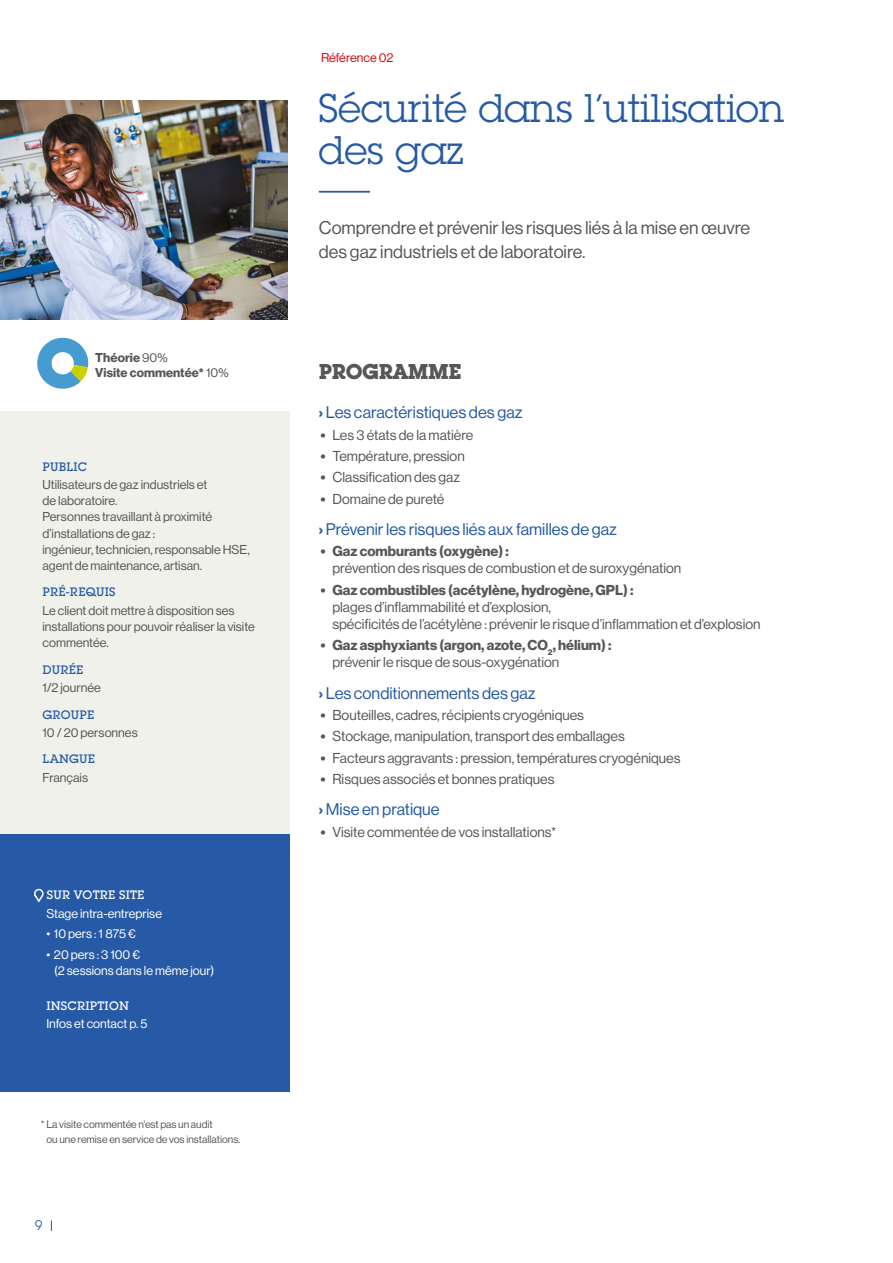
<style>
.page{position:relative;width:893px;height:1263px;background:#fff}
.page>*{position:absolute;margin:0;border:0;box-sizing:border-box;transform-origin:0 0}
.t1{font:39px/42px "Lubalin Graph Std";color:#265aa6}
.t2{font:700 21px "Lubalin Graph Std";letter-spacing:-.02em;color:#575756}
.t3{font:18px/24px "N Haas Grotesk DS Std 55 Rg";color:#575756}
.t4{font:16.5px "N Haas Grotesk DS Std 55 Rg";color:#265aa6}
.t5{font:14.1px/17.1px "N Haas Grotesk DS Std 55 Rg";color:#575756}
.t6{font:14.1px "N Haas Grotesk DS Std 75 Bd";color:#575756}
.t7{font:13.5px "Lubalin Graph Std";color:#265aa6}
.t8{font:12.6px/16.2px "N Haas Grotesk DS Std 55 Rg";color:#575756}
.t9{font:12.6px/16.2px "N Haas Grotesk DS Std 55 Rg";color:#fff}
.t10{font:12.6px/15px "N Haas Grotesk DS Std 75 Bd";letter-spacing:.005em;color:#575756}
.t11{font:12.6px "N Haas Grotesk DS Std 55 Rg";letter-spacing:-.005em;color:#db0812}
.t12{font:500 12px "Lubalin Graph Std";letter-spacing:.02em;color:#265aa6}
.t13{font:500 12px "Lubalin Graph Std";letter-spacing:.02em;color:#fff}
.t14{font:10.5px/15px "N Haas Grotesk DS Std 55 Rg";color:#575756}
.s1{font-family:"N Haas Grotesk DS Std 55 Rg"}
.s2{font-family:"N Haas Grotesk DS Std 75 Bd"}
</style>
<div class="page">
<div style="left:0;top:411px;width:289px;height:424px;background:#eff1ea"></div>
<div style="left:0;top:835px;width:289px;height:257px;background:#265aa6"></div>
<img style="left:0;top:100px;width:288px;height:219px">
<hr style="left:319px;top:191px;width:51px;height:2px;background:#265aa6">
<svg style="left:34px;top:888px;width:10px;height:15px"></svg>
<svg style="left:37px;top:337px;width:52px;height:52px"></svg>
<p class="t10" style="left:95px;top:350px;width:135px">Théorie <span class="s1">90%<br></span>Visite commentée* <span class="s1">10%</span></p>
<p class="t12" style="left:43px;top:459px;width:46px">PUBLIC</p>
<p class="t8" style="left:43px;top:476px;width:209px">Utilisateurs de gaz industriels et<br>de laboratoire.<br>Personnes travaillant à proximité d’installations de gaz :<br>ingénieur, technicien, responsable HSE, agent de maintenance, artisan.</p>
<p class="t12" style="left:43px;top:585px;width:75px">PRÉ-REQUIS</p>
<p class="t8" style="left:43px;top:602px;width:214px">Le client doit mettre à disposition ses installations pour pouvoir réaliser la visite commentée.</p>
<p class="t12" style="left:43px;top:662px;width:42px">DURÉE</p>
<p class="t8" style="left:43px;top:680px;width:60px">1/2 journée</p>
<p class="t12" style="left:43px;top:707px;width:53px">GROUPE</p>
<p class="t8" style="left:43px;top:724px;width:97px">10 / 20 personnes</p>
<p class="t12" style="left:43px;top:751px;width:54px">LANGUE</p>
<p class="t8" style="left:43px;top:769px;width:47px">Français</p>
<p class="t13" style="left:47px;top:887px;width:99px">SUR VOTRE SITE</p>
<p class="t9" style="left:46px;top:905px;width:117px">Stage intra-entreprise</p>
<p class="t9" style="left:46px;top:926px;width:91px">• 10 pers : 1 875 €</p>
<p class="t9" style="left:54px;top:946px;width:162px;text-indent:-8px">• 20 pers : 3 100 €<br>(2 sessions dans le même jour)</p>
<p class="t13" style="left:46px;top:998px;width:84px">INSCRIPTION</p>
<p class="t9" style="left:46px;top:1016px;width:103px">Infos et contact p. 5</p>
<p class="t14" style="left:46px;top:1117px;width:195px;text-indent:-6px">* La visite commentée n’est pas un audit<br>ou une remise en service de vos installations.</p>
<p class="t7" style="left:35px;top:1217px;width:9px">9</p>
<p class="t11" style="left:321px;top:50px;width:74px">Référence 02</p>
<h1 class="t1" style="left:319px;top:87px;width:467px">Sécurité dans l’utilisation des gaz</h1>
<p class="t3" style="left:319px;top:215px;width:433px">Comprendre et prévenir les risques liés à la mise en œuvre des gaz industriels et de laboratoire.</p>
<h2 class="t2" style="left:319px;top:357px;width:144px">PROGRAMME</h2>
<p class="t4" style="left:319px;top:403px;width:205px"><span class="s2">›</span> Les caractéristiques des gaz</p>
<p class="t5" style="left:320px;top:426px;width:154px"><span class="s2">•</span> Les 3 états de la matière</p>
<p class="t5" style="left:320px;top:448px;width:146px"><span class="s2">•</span> Température, pression</p>
<p class="t5" style="left:320px;top:469px;width:141px"><span class="s2">•</span> Classification des gaz</p>
<p class="t5" style="left:320px;top:490px;width:125px"><span class="s2">•</span> Domaine de pureté</p>
<p class="t4" style="left:319px;top:520px;width:300px"><span class="s2">›</span> Prévenir les risques liés aux familles de gaz</p>
<p class="t6" style="left:320px;top:543px;width:190px">• Gaz comburants (oxygène) :</p>
<p class="t5" style="left:332px;top:560px;width:350px">prévention des risques de combustion et de suroxygénation</p>
<p class="t6" style="left:320px;top:582px;width:314px">• Gaz combustibles (acétylène, hydrogène, GPL) :</p>
<p class="t5" style="left:332px;top:598px;width:430px">plages d’inflammabilité et d’explosion,<br>spécificités de l’acétylène : prévenir le risque d’inflammation et d’explosion</p>
<p class="t6" style="left:320px;top:637px;width:293px">• Gaz asphyxiants (argon, azote, CO<sub>2</sub>, hélium) :</p>
<p class="t5" style="left:332px;top:654px;width:228px">prévenir le risque de sous-oxygénation</p>
<p class="t4" style="left:319px;top:684px;width:218px"><span class="s2">›</span> Les conditionnements des gaz</p>
<p class="t5" style="left:320px;top:707px;width:265px"><span class="s2">•</span> Bouteilles, cadres, récipients cryogéniques</p>
<p class="t5" style="left:320px;top:728px;width:306px"><span class="s2">•</span> Stockage, manipulation, transport des emballages</p>
<p class="t5" style="left:320px;top:749px;width:362px"><span class="s2">•</span> Facteurs aggravants : pression, températures cryogéniques</p>
<p class="t5" style="left:320px;top:771px;width:236px"><span class="s2">•</span> Risques associés et bonnes pratiques</p>
<p class="t4" style="left:319px;top:800px;width:122px"><span class="s2">›</span> Mise en pratique</p>
<p class="t5" style="left:320px;top:823px;width:237px"><span class="s2">•</span> Visite commentée de vos installations*</p>
</div>
